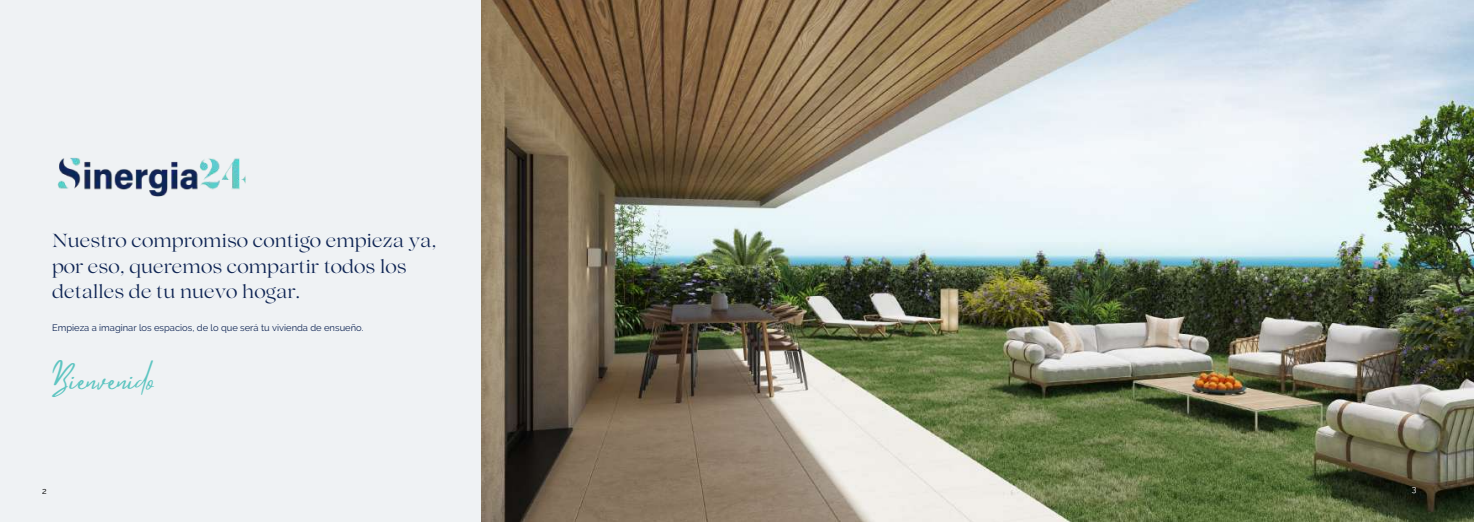
<style>
.page{position:relative;width:1474px;height:522px;background:#fff}
.page>*{position:absolute;margin:0;border:0;box-sizing:border-box;transform-origin:0 0}
.t1{font:28px "Mistrully";color:#5ec5c1}
.t2{font:18.72px/25.7px "Lovelace";color:#0f2554}
.t3{font:9.28px "Raleway";color:#0f2554}
.t4{font:8.75px "Raleway";color:#000}
.t5{font:8.75px "Raleway";color:#fff}
</style>
<div class="page">
<div style="left:0;top:0;width:737px;height:521px;background:#eff2f4"></div>
<img style="left:57px;top:157px;width:189px;height:40px">
<img style="left:481px;top:0;width:992px;height:521px">
<p class="t2" style="left:52px;top:229px;width:386px">Nuestro compromiso contigo empieza ya, por eso, queremos compartir todos los detalles de tu nuevo hogar.</p>
<p class="t3" style="left:52px;top:322px;width:313px">Empieza a imaginar los espacios, de lo que será tu vivienda de ensueño.</p>
<h1 class="t1" style="left:52px;top:358px;width:103px">Bienvenido</h1>
<p class="t4" style="left:42px;top:484px;width:6px">2</p>
<p class="t5" style="left:1411px;top:483px;width:6px">3</p>
</div>
